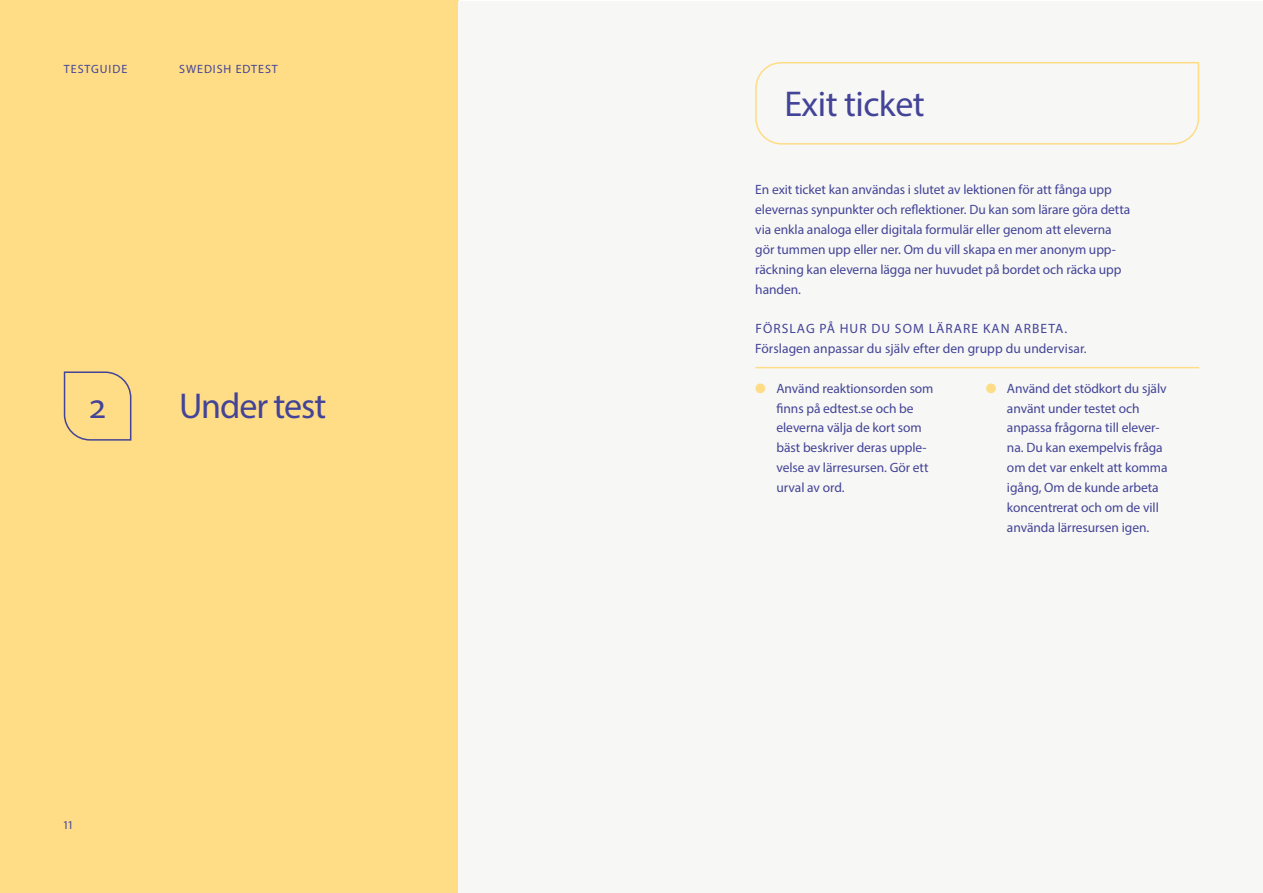
<style>
.page{position:relative;width:1263px;height:893px;background:#fff}
.page>*{position:absolute;margin:0;border:0;box-sizing:border-box;transform-origin:0 0}
.Sidrubrik{font:36px "Myriad Pro";letter-spacing:-.015em;color:#434497}
.Brödtext__första_sty{font:13.5px/19.8px "Myriad Pro";letter-spacing:-.005em;color:#434497}
.Faktabrödtext{font:13.5px "Myriad Pro";letter-spacing:.005em;color:#434497}
.Frågerubrik{font:13.5px "Myriad Pro";letter-spacing:.08em;color:#434497}
.t1{font:12px "Myriad Pro";letter-spacing:.08em;color:#434497}
.s1{color:#ffdc86}
</style>
<div class="page">
<div style="left:0;top:0;width:459px;height:893px;background:#ffdc86"></div>
<div style="left:459px;top:1px;width:804px;height:892px;background:#f7f7f5"></div>
<svg style="left:63px;top:371px;width:69px;height:70px"></svg>
<svg style="left:755px;top:62px;width:445px;height:83px"></svg>
<hr style="left:755px;top:367px;width:444px;height:1px;background:#ffdc86">
<p class="t1" style="left:64px;top:61px;width:65px">TESTGUIDE</p>
<p class="t1" style="left:179px;top:61px;width:100px">SWEDISH EDTEST</p>
<p class="Sidrubrik" style="left:784px;top:82px;width:142px">Exit ticket</p>
<p class="Brödtext__första_sty" style="left:755px;top:180px;width:376px">En exit ticket kan användas i slutet av lektionen för att fånga upp elevernas synpunkter och reflektioner. Du kan som lärare göra detta via enkla analoga eller digitala formulär eller genom att eleverna gör tummen upp eller ner. Om du vill skapa en mer anonym upp&shy;räckning kan eleverna lägga ner huvudet på bordet och räcka upp handen.</p>
<p class="Frågerubrik" style="left:755px;top:320px;width:313px">FÖRSLAG PÅ HUR DU SOM LÄRARE KAN ARBETA.</p>
<p class="Faktabrödtext" style="left:755px;top:340px;width:333px">Förslagen anpassar du själv efter den grupp du undervisar.</p>
<h1 class="Sidrubrik" style="left:88px;top:384px;width:21px">2</h1>
<h1 class="Sidrubrik" style="left:179px;top:384px;width:149px">Under test</h1>
<p class="Brödtext__första_sty" style="left:776px;top:378px;width:159px;text-indent:-21px"><span class="s1">●</span> Använd reaktionsorden som finns på edtest.se och be eleverna välja de kort som bäst beskriver deras upple&shy;velse av lärresursen. Gör ett urval av ord.</p>
<p class="Brödtext__första_sty" style="left:1007px;top:378px;width:162px;text-indent:-21px"><span class="s1">●</span> Använd det stödkort du själv använt under testet och anpassa frågorna till elever&shy;na. Du kan exempelvis fråga om det var enkelt att komma igång, Om de kunde arbeta koncentrerat och om de vill använda lärresursen igen.</p>
<p class="t1" style="left:64px;top:818px;width:10px">11</p>
</div>
